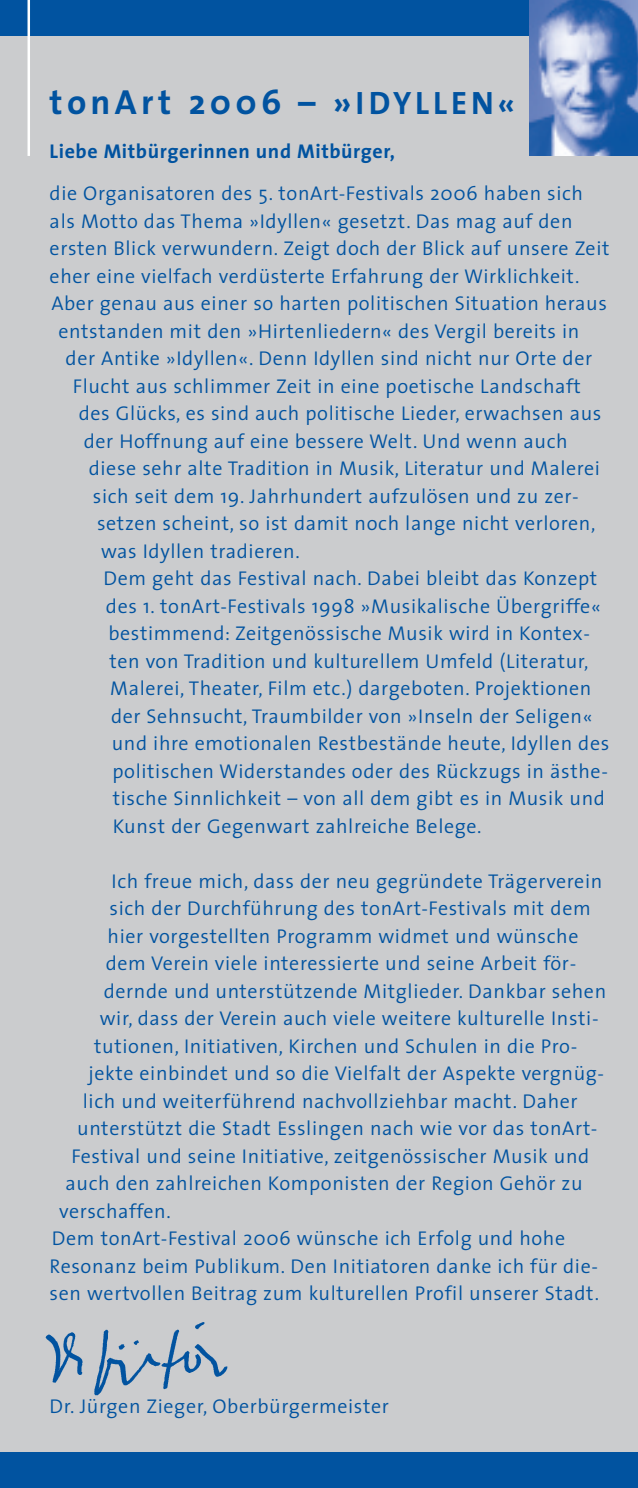
<style>
.page{position:relative;width:638px;height:1488px;background:#fff}
.page>*{position:absolute;margin:0;border:0;box-sizing:border-box;transform-origin:0 0}
.t1{font:700 35px "The Sans";letter-spacing:.12em;color:#0153a0}
.t2{font:300 20px "The Sans";letter-spacing:.03em;color:#0153a0}
.t3{font:700 20px "The Sans";letter-spacing:.03em;color:#0153a0}
.s1{font-size:32.5px}
</style>
<div class="page">
<div style="left:0;top:0;width:638px;height:1463px;background:#cbccce"></div>
<div style="left:0;top:0;width:638px;height:36px;background:#0153a0"></div>
<div style="left:0;top:1452px;width:638px;height:35px;background:#0153a0"></div>
<img style="left:529px;top:0;width:109px;height:156px">
<img style="left:45px;top:1322px;width:183px;height:74px">
<hr style="left:28px;top:0;width:2px;height:156px;background:#fff">
<h1 class="t1" style="left:50px;top:89px;width:467px">tonArt 2006 – »<span class="s1">IDYLLEN«</span></h1>
<p class="t3" style="left:50px;top:143px;width:347px">Liebe Mitbürgerinnen und Mitbürger,</p>
<p class="t2" style="left:50px;top:186px;width:535px">die Organisatoren des 5. tonArt-Festivals 2006 haben sich</p>
<p class="t2" style="left:50px;top:214px;width:524px">als Motto das Thema »Idyllen« gesetzt. Das mag auf den</p>
<p class="t2" style="left:50px;top:241px;width:561px">ersten Blick verwundern. Zeigt doch der Blick auf unsere Zeit</p>
<p class="t2" style="left:50px;top:269px;width:531px">eher eine vielfach verdüsterte Erfahrung der Wirklichkeit.</p>
<p class="t2" style="left:51px;top:296px;width:557px">Aber genau aus einer so harten politischen Situation heraus</p>
<p class="t2" style="left:58px;top:324px;width:522px">entstanden mit den »Hirtenliedern« des Vergil bereits in</p>
<p class="t2" style="left:66px;top:351px;width:528px">der Antike »Idyllen«. Denn Idyllen sind nicht nur Orte der</p>
<p class="t2" style="left:73px;top:379px;width:509px">Flucht aus schlimmer Zeit in eine poetische Landschaft</p>
<p class="t2" style="left:79px;top:406px;width:524px">des Glücks, es sind auch politische Lieder, erwachsen aus</p>
<p class="t2" style="left:84px;top:434px;width:485px">der Hoffnung auf eine bessere Welt. Und wenn auch</p>
<p class="t2" style="left:89px;top:461px;width:512px">diese sehr alte Tradition in Musik, Literatur und Malerei</p>
<p class="t2" style="left:93px;top:489px;width:487px">sich seit dem 19. Jahrhundert aufzulösen und zu zer-</p>
<p class="t2" style="left:97px;top:516px;width:499px">setzen scheint, so ist damit noch lange nicht verloren,</p>
<p class="t2" style="left:101px;top:544px;width:200px">was Idyllen tradieren.</p>
<p class="t2" style="left:103px;top:571px;width:495px">Dem geht das Festival nach. Dabei bleibt das Konzept</p>
<p class="t2" style="left:106px;top:599px;width:496px">des 1. tonArt-Festivals 1998 »Musikalische Übergriffe«</p>
<p class="t2" style="left:108px;top:626px;width:483px">bestimmend: Zeitgenössische Musik wird in Kontex-</p>
<p class="t2" style="left:109px;top:654px;width:480px">ten von Tradition und kulturellem Umfeld (Literatur,</p>
<p class="t2" style="left:110px;top:681px;width:482px">Malerei, Theater, Film etc.) dargeboten. Projektionen</p>
<p class="t2" style="left:111px;top:709px;width:483px">der Sehnsucht, Traumbilder von »Inseln der Seligen«</p>
<p class="t2" style="left:112px;top:736px;width:499px">und ihre emotionalen Restbestände heute, Idyllen des</p>
<p class="t2" style="left:112px;top:764px;width:497px">politischen Widerstandes oder des Rückzugs in ästhe-</p>
<p class="t2" style="left:113px;top:791px;width:493px">tische Sinnlichkeit – von all dem gibt es in Musik und</p>
<p class="t2" style="left:113px;top:819px;width:370px">Kunst der Gegenwart zahlreiche Belege.</p>
<p class="t2" style="left:111px;top:874px;width:492px">Ich freue mich, dass der neu gegründete Trägerverein</p>
<p class="t2" style="left:110px;top:901px;width:482px">sich der Durchführung des tonArt-Festivals mit dem</p>
<p class="t2" style="left:108px;top:929px;width:472px">hier vorgestellten Programm widmet und wünsche</p>
<p class="t2" style="left:106px;top:956px;width:472px">dem Verein viele interessierte und seine Arbeit för-</p>
<p class="t2" style="left:104px;top:984px;width:504px">dernde und unterstützende Mitglieder. Dankbar sehen</p>
<p class="t2" style="left:100px;top:1011px;width:500px">wir, dass der Verein auch viele weitere kulturelle Insti-</p>
<p class="t2" style="left:94px;top:1039px;width:484px">tutionen, Initiativen, Kirchen und Schulen in die Pro-</p>
<p class="t2" style="left:88px;top:1066px;width:517px">jekte einbindet und so die Vielfalt der Aspekte vergnüg-</p>
<p class="t2" style="left:83px;top:1094px;width:496px">lich und weiterführend nachvollziehbar macht. Daher</p>
<p class="t2" style="left:77px;top:1121px;width:521px">unterstützt die Stadt Esslingen nach wie vor das tonArt-</p>
<p class="t2" style="left:71px;top:1149px;width:519px">Festival und seine Initiative, zeitgenössischer Musik und</p>
<p class="t2" style="left:66px;top:1176px;width:518px">auch den zahlreichen Komponisten der Region Gehör zu</p>
<p class="t2" style="left:59px;top:1204px;width:113px">verschaffen.</p>
<p class="t2" style="left:52px;top:1231px;width:515px">Dem tonArt-Festival 2006 wünsche ich Erfolg und hohe</p>
<p class="t2" style="left:50px;top:1259px;width:549px">Resonanz beim Publikum. Den Initiatoren danke ich für die-</p>
<p class="t2" style="left:50px;top:1286px;width:551px">sen wertvollen Beitrag zum kulturellen Profil unserer Stadt.</p>
<p class="t2" style="left:50px;top:1399px;width:341px">Dr. Jürgen Zieger, Oberbürgermeister</p>
</div>
